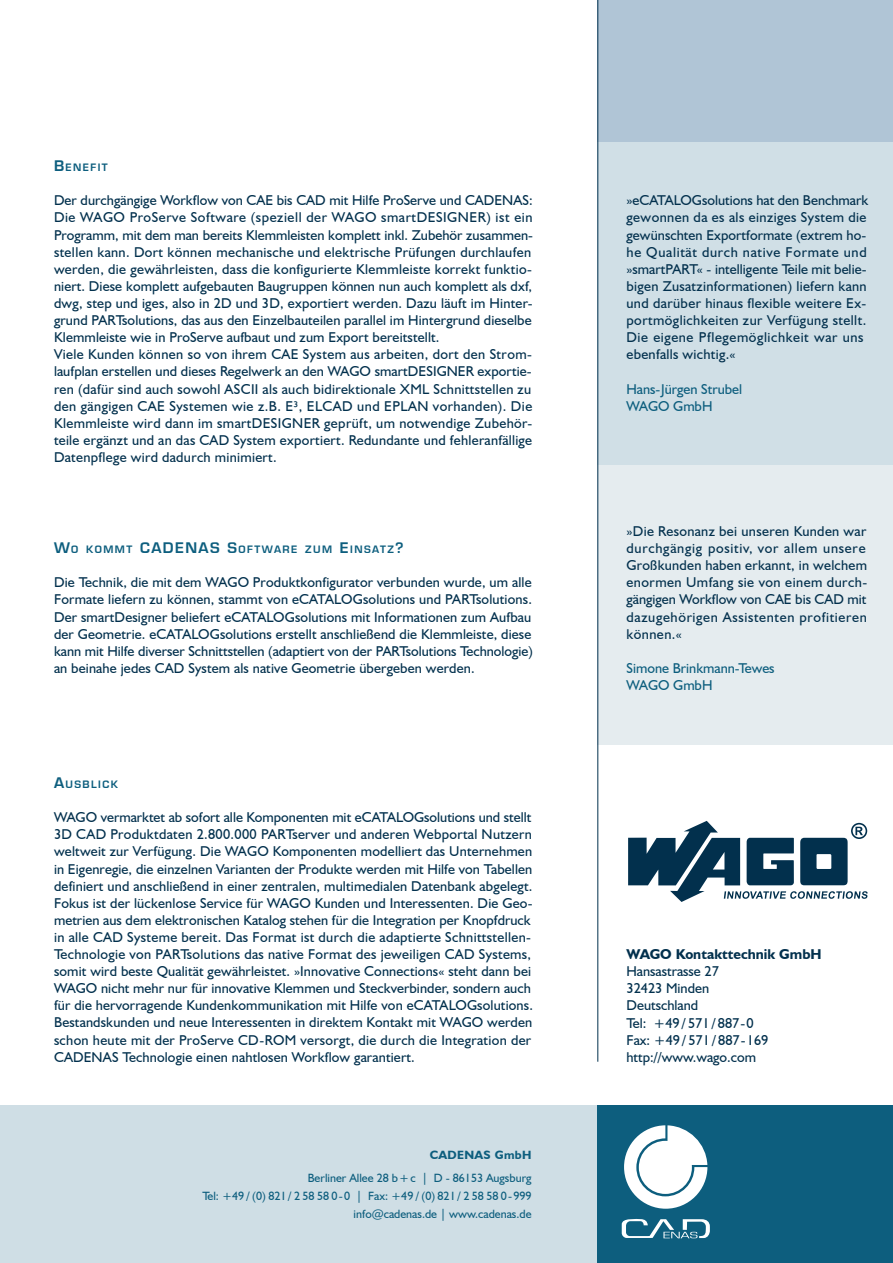
<style>
.page{position:relative;width:893px;height:1263px;background:#fff}
.page>*{position:absolute;margin:0;border:0;box-sizing:border-box;transform-origin:0 0}
.t1{font:14.25px/17.1px "Humanist 521 BT";letter-spacing:.015em;color:#02304d}
.t2{font:14.25px/17.1px "Humanist 521 BT";color:#0d5e7e}
.t3{font:700 14.25px "Humanist 521 BT";color:#02304d}
.t4{font:700 14.25px "Euromode";color:#0d5e7e}
.t5{font:12px/18px "Humanist 521 BT";color:#0d5e7e;text-align:right}
.t6{font:700 12px "Humanist 521 BT";letter-spacing:.03em;color:#0d5e7e}
.t7{font:700 10.05px "Euromode";letter-spacing:.145em;color:#0d5e7e}
.s1{font-size:14.25px}
.s2{font-size:10.05px}
</style>
<div class="page">
<div style="left:0;top:1106px;width:893px;height:157px;background:#cfdee5"></div>
<div style="left:597px;top:1106px;width:296px;height:157px;background:#0d5e7e"></div>
<svg style="left:624px;top:1125px;width:83px;height:84px"></svg>
<svg style="left:622px;top:1219px;width:88px;height:19px"></svg>
<div style="left:597px;top:0;width:296px;height:142px;background:#b0c5d6"></div>
<div style="left:597px;top:142px;width:296px;height:336px;background:#d0dfe6"></div>
<div style="left:597px;top:465px;width:296px;height:279px;background:#e5ecef"></div>
<hr style="left:597px;top:0;width:1px;height:1062px;background:#02304d">
<svg style="left:628px;top:821px;width:240px;height:81px"></svg>
<p class="t7" style="left:54px;top:161px;width:55px"><span class="s1">B</span>ENEFIT</p>
<p class="t1" style="left:54px;top:192px;width:480px">Der durchgängige Workflow von CAE bis CAD mit Hilfe ProServe und CADENAS:<br>Die WAGO ProServe Software (speziell der WAGO smartDESIGNER) ist ein Programm, mit dem man bereits Klemmleisten komplett inkl. Zubehör zusammen&shy;stellen kann. Dort können mechanische und elektrische Prüfungen durchlaufen werden, die gewährleisten, dass die konfigurierte Klemmleiste korrekt funktio&shy;niert. Diese komplett aufgebauten Baugruppen können nun auch komplett als dxf, dwg, step und iges, also in 2D und 3D, exportiert werden. Dazu läuft im Hinter&shy;grund PARTsolutions, das aus den Einzelbauteilen parallel im Hintergrund dieselbe Klemmleiste wie in ProServe aufbaut und zum Export bereitstellt.<br>Viele Kunden können so von ihrem CAE System aus arbeiten, dort den Strom&shy;laufplan erstellen und dieses Regelwerk an den WAGO smartDESIGNER exportie&shy;ren (dafür sind auch sowohl ASCII als auch bidirektionale XML Schnittstellen zu den gängigen CAE Systemen wie z.B. E³, ELCAD und EPLAN vorhanden). Die Klemmleiste wird dann im smartDESIGNER geprüft, um notwendige Zubehör&shy;teile ergänzt und an das CAD System exportiert. Redundante und fehleranfällige Datenpflege wird dadurch minimiert.</p>
<p class="t4" style="left:54px;top:539px;width:121px">W<span class="s2">O KOMMT</span> CADEN</p>
<p class="t7" style="left:199px;top:543px;width:207px"><span class="s1">AS S</span>OFTWARE ZUM <span class="s1">E</span>INSATZ<span class="s1">?</span></p>
<p class="t1" style="left:54px;top:574px;width:481px;text-align:justify">Die Technik, die mit dem WAGO Produktkonfigurator verbunden wurde, um alle Formate liefern zu können, stammt von eCATALOGsolutions und PARTsolutions.<br>Der smartDesigner beliefert eCATALOGsolutions mit Informationen zum Aufbau der Geometrie. eCATALOGsolutions erstellt anschließend die Klemmleiste, diese kann mit Hilfe diverser Schnittstellen (adaptiert von der PARTsolutions Technologie) an beinahe jedes CAD System als native Geometrie übergeben werden.</p>
<p class="t7" style="left:54px;top:778px;width:65px"><span class="s1">A</span>USBLICK</p>
<p class="t1" style="left:54px;top:808px;width:480px">WAGO vermarktet ab sofort alle Komponenten mit eCATALOGsolutions und stellt 3D CAD Produktdaten 2.800.000 PARTserver und anderen Webportal Nutzern weltweit zur Verfügung. Die WAGO Komponenten modelliert das Unternehmen in Eigenregie, die einzelnen Varianten der Produkte werden mit Hilfe von Tabellen definiert und anschließend in einer zentralen, multimedialen Datenbank abgelegt.<br>Fokus ist der lückenlose Service für WAGO Kunden und Interessenten. Die Geo&shy;metrien aus dem elektronischen Katalog stehen für die Integration per Knopfdruck in alle CAD Systeme bereit. Das Format ist durch die adaptierte Schnittstellen-Technologie von PARTsolutions das native Format des jeweiligen CAD Systems, somit wird beste Qualität gewährleistet. »Innovative Connections« steht dann bei WAGO nicht mehr nur für innovative Klemmen und Steckverbinder, sondern auch für die hervorragende Kundenkommunikation mit Hilfe von eCATALOGsolutions.<br>Bestandskunden und neue Interessenten in direktem Kontakt mit WAGO werden schon heute mit der ProServe CD-ROM versorgt, die durch die Integration der CADENAS Technologie einen nahtlosen Workflow garantiert.</p>
<p class="t6" style="left:430px;top:1148px;width:103px">CADENAS GmbH</p>
<p class="t5" style="left:202px;top:1168px;width:331px">Berliner Allee 28 b+c | D - 86153 Augsburg<br>Tel: +49 / (0) 821 / 2 58 58 0-0 | Fax: +49 / (0) 821 / 2 58 58 0-999 info@cadenas.de | www.cadenas.de</p>
<p class="t1" style="left:626px;top:192px;width:243px">»eCATALOGsolutions hat den Benchmark gewonnen da es als einziges System die gewünschten Exportformate (extrem ho&shy;he Qualität durch native Formate und »smartPART« - intelligente Teile mit belie&shy;bigen Zusatzinformationen) liefern kann und darüber hinaus flexible weitere Ex&shy;portmöglichkeiten zur Verfügung stellt.<br>Die eigene Pflegemöglichkeit war uns ebenfalls wichtig.«</p>
<p class="t2" style="left:626px;top:380px;width:117px">Hans-Jürgen Strubel<br>WAGO GmbH</p>
<p class="t1" style="left:626px;top:522px;width:242px;text-align:justify">»Die Resonanz bei unseren Kunden war durchgängig positiv, vor allem unsere Großkunden haben erkannt, in welchem enormen Umfang sie von einem durch&shy;gängigen Workflow von CAE bis CAD mit dazugehörigen Assistenten profitieren können.«</p>
<p class="t2" style="left:626px;top:659px;width:150px">Simone Brinkmann-Tewes<br>WAGO GmbH</p>
<p class="t3" style="left:626px;top:945px;width:197px">WAGO Kontakttechnik GmbH</p>
<p class="t1" style="left:626px;top:962px;width:143px">Hansastrasse 27<br>32423 Minden<br>Deutschland<br>Tel: +49 / 571 / 887-0<br>Fax: +49 / 571 / 887-169 http://www.wago.com</p>
</div>
